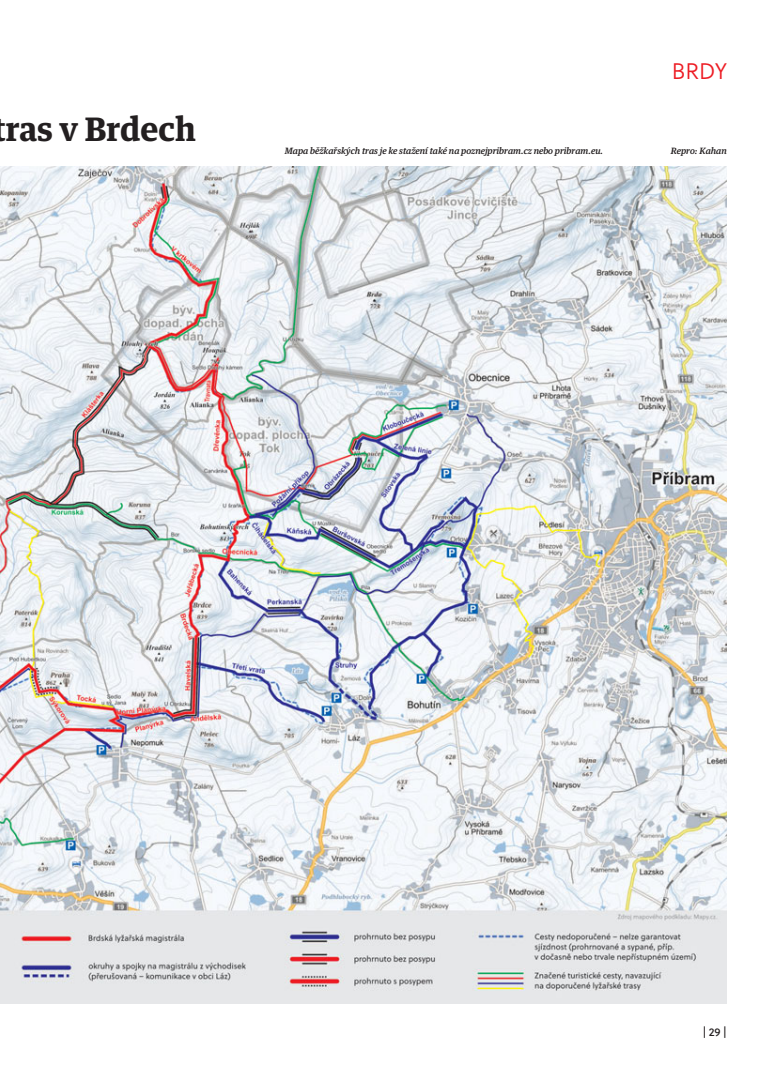
<style>
.page{position:relative;width:780px;height:1088px;background:#fff}
.page>*{position:absolute;margin:0;border:0;box-sizing:border-box;transform-origin:0 0}
.t1{font:700 32.5px "Guardian Text Egyp";color:#231f20}
.t2{font:22.5px "Soleil Lt";color:#ed1c24}
.t3{font:11.25px "Soleil Bk";color:#231f20}
.t4{font:italic 500 8.75px "Guardian Text Egyp";color:#231f20}
</style>
<div class="page">
<img style="left:0;top:166px;width:726px;height:837px">
<h1 class="t1" style="left:6px;top:114px;width:192px">ras v Brdech</h1>
<h2 class="t2" style="left:671px;top:58px;width:57px">BRDY</h2>
<p class="t4" style="left:285px;top:147px;width:320px">Mapa běžkařských tras je ke stažení také na poznejpribram.cz nebo pribram.eu.</p>
<p class="t4" style="left:670px;top:147px;width:57px">Repro: Kahan</p>
<p class="t3" style="left:702px;top:1026px;width:26px">| 29 |</p>
</div>
